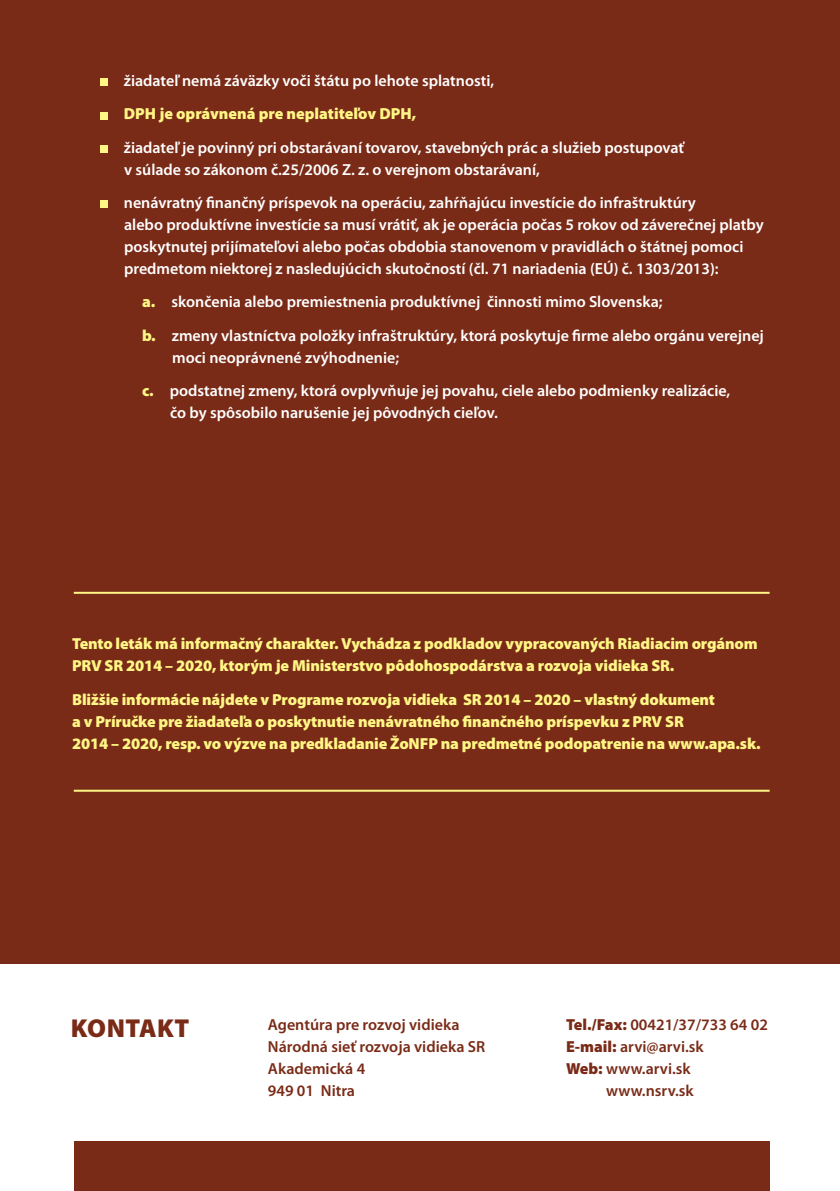
<style>
.page{position:relative;width:840px;height:1191px;background:#fff}
.page>*{position:absolute;margin:0;border:0;box-sizing:border-box;transform-origin:0 0}
.t1{font:900 26px "Myriad Pro";color:#7a2b17}
.t2{font:600 16px/22px "Myriad Pro";color:#fff}
.t3{font:900 16px/22px "Myriad Pro";letter-spacing:-.01em;color:#fff685}
.t4{font:600 16px/22px "Myriad Pro";color:#7a2b17}
.s1{font-weight:900;color:#fff685}
.s2{font-weight:900}
</style>
<div class="page">
<div style="left:0;top:0;width:839px;height:1191px;background:#7a2b17"></div>
<div style="left:0;top:964px;width:839px;height:227px;background:#fff"></div>
<div style="left:100px;top:78px;width:8px;height:8px;background:#fff685"></div>
<div style="left:100px;top:112px;width:8px;height:7px;background:#fff685"></div>
<div style="left:100px;top:145px;width:8px;height:8px;background:#fff685"></div>
<div style="left:100px;top:200px;width:8px;height:8px;background:#fff685"></div>
<hr style="left:74px;top:592px;width:695px;height:2px;background:#fff685">
<hr style="left:74px;top:789px;width:695px;height:2px;background:#fff685">
<div style="left:74px;top:1141px;width:695px;height:50px;background:#7a2b17"></div>
<p class="t2" style="left:124px;top:69px;width:371px">žiadateľ nemá záväzky voči štátu po lehote splatnosti,</p>
<p class="t3" style="left:124px;top:103px;width:12px">DPH</p>
<p class="t3" style="left:159px;top:103px;width:232px">je oprávnená pre neplatiteľov DPH</p>
<p class="t3" style="left:411px;top:103px;width:6px">,</p>
<p class="t2" style="left:124px;top:136px;width:561px">žiadateľ je povinný pri obstarávaní tovarov, stavebných prác a služieb postupovať v súlade so zákonom č.25/2006 Z. z. o verejnom obstarávaní,</p>
<p class="t2" style="left:124px;top:191px;width:641px">nenávratný finančný príspevok na operáciu, zahŕňajúcu investície do infraštruktúry<br>alebo produktívne investície sa musí vrátiť, ak je operácia počas 5 rokov od záverečnej platby poskytnutej prijímateľovi alebo počas obdobia stanovenom v pravidlách o štátnej pomoci predmetom niektorej z nasledujúcich skutočností (čl. 71 nariadenia (EÚ) č. 1303/2013):</p>
<p class="t2" style="left:142px;top:285px;width:623px;line-height:33.4px"><span class="s1">a.</span> skončenia alebo premiestnenia produktívnej činnosti mimo Slovenska;<br><span class="s1">b.</span> zmeny vlastníctva položky infraštruktúry, ktorá poskytuje firme alebo orgánu verejnej</p>
<p class="t2" style="left:142px;top:340px;width:589px;line-height:33.4px;text-indent:30px">moci neoprávnené zvýhodnenie;<br><span class="s1">c.</span> podstatnej zmeny, ktorá ovplyvňuje jej povahu, ciele alebo podmienky realizácie,</p>
<p class="t2" style="left:170px;top:401px;width:329px">čo by spôsobilo narušenie jej pôvodných cieľov.</p>
<p class="t3" style="left:72px;top:633px;width:686px">Tento leták má informačný charakter. Vychádza z podkladov vypracovaných Riadiacim orgánom<br>PRV SR 2014 – 2020, ktorým je Ministerstvo pôdohospodárstva a rozvoja vidieka SR.</p>
<p class="t3" style="left:72px;top:688px;width:644px">Bližšie informácie nájdete v Programe rozvoja vidieka SR 2014 – 2020 – vlastný dokument a v Príručke pre žiadateľa o poskytnutie nenávratného finančného príspevku z PRV SR<br>2014 – 2020, resp. vo výzve na predkladanie ŽoNFP</p>
<p class="t3" style="left:440px;top:732px;width:321px">na predmetné podopatrenie na www.apa.sk.</p>
<h1 class="t1" style="left:71px;top:1013px;width:18px">KONTAKT</h1>
<p class="t4" style="left:268px;top:1013px;width:219px">Agentúra pre rozvoj vidieka<br>Národná sieť rozvoja vidieka SR<br>Akademická 4<br>949 01 Nitra</p>
<p class="t4" style="left:566px;top:1013px;width:203px"><span class="s2">Tel./Fax:</span> 00421/37/733 64 02</p>
<p class="t4" style="left:566px;top:1035px;width:139px"><span class="s2">E-mail:</span> arvi@arvi.sk</p>
<p class="t4" style="left:566px;top:1057px;width:126px"><span class="s2">Web:</span> www.arvi.sk</p>
<p class="t4" style="left:606px;top:1079px;width:89px">www.nsrv.sk</p>
</div>
